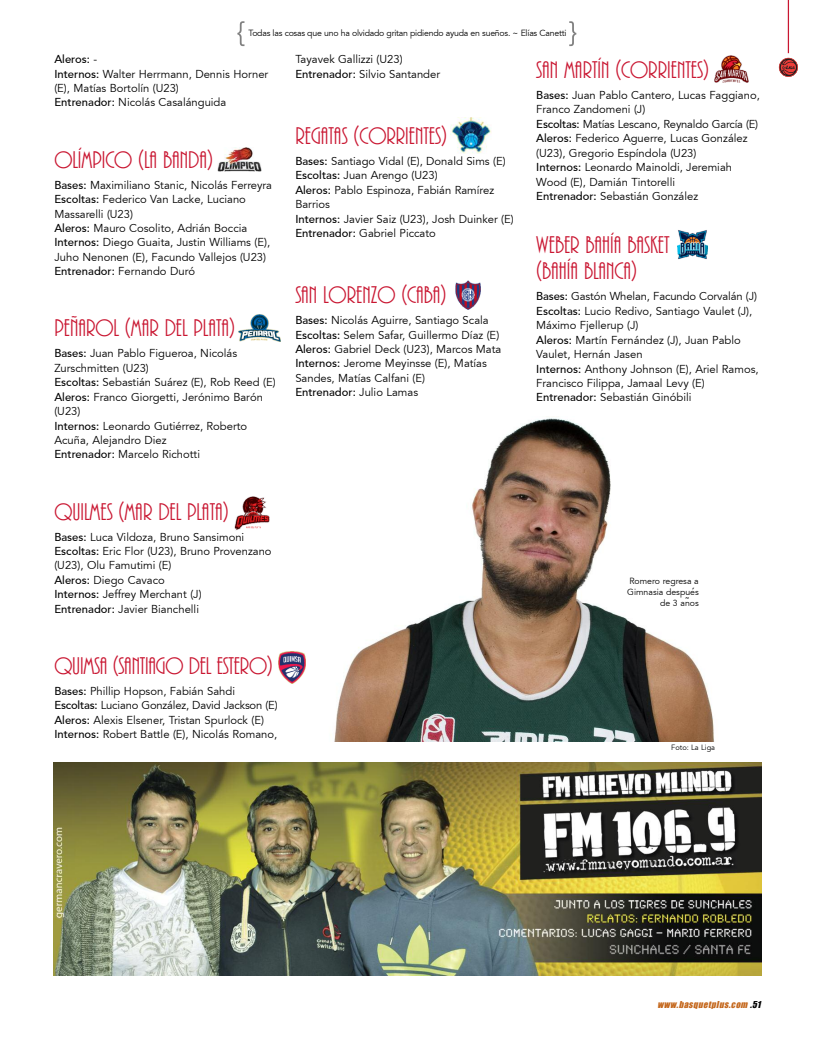
<style>
.page{position:relative;width:815px;height:1046px;background:#fff}
.page>*{position:absolute;margin:0;border:0;box-sizing:border-box;transform-origin:0 0}
.t1{font:25px/26.2px "ARBONNIE";color:#c91631}
.t2{font:11.25px/14.4px "Expo Book S Si";color:#000}
.t3{font:8.75px "Expo Book S Si";letter-spacing:-.03em;color:#000}
.t4{font:8.75px/11.2px "Expo Book S Si";color:#000;text-align:right}
.t5{font:italic 8.75px "Impact";color:#c4671c}
.t6{font:7.5px "Expo Book S Si";color:#000}
.s1{font-weight:500}
.s2{font-family:"Tahoma"}
.s3{color:#000}
</style>
<div class="page">
<img style="left:53px;top:762px;width:709px;height:212px">
<hr style="left:788px;top:0;width:1px;height:53px;background:#c91631">
<svg style="left:779px;top:58px;width:19px;height:19px"></svg>
<svg style="left:237px;top:21px;width:7px;height:25px"></svg>
<svg style="left:569px;top:21px;width:7px;height:25px"></svg>
<img style="left:305px;top:418px;width:409px;height:323px">
<img style="left:217px;top:147px;width:44px;height:25px">
<img style="left:238px;top:314px;width:43px;height:28px">
<img style="left:235px;top:496px;width:35px;height:34px">
<img style="left:279px;top:651px;width:26px;height:32px">
<img style="left:450px;top:118px;width:41px;height:35px">
<img style="left:455px;top:281px;width:26px;height:28px">
<img style="left:714px;top:55px;width:34px;height:28px">
<img style="left:678px;top:230px;width:29px;height:29px">
<p class="t3" style="left:249px;top:30px;width:319px">Todas las cosas que uno ha olvidado gritan pidiendo ayuda en sueños. ~ Elías Canetti</p>
<p class="t2" style="left:54px;top:53px;width:215px"><span class="s1">Aleros:</span> -<br><span class="s1">Internos:</span> Walter Herrmann, Dennis Horner (E), Matías Bortolín (U23)<br><span class="s1">Entrenador:</span> Nicolás Casalánguida</p>
<h1 class="t1" style="left:54px;top:146px;width:160px">OLÍMPICO (LA BANDA)</h1>
<p class="t2" style="left:54px;top:179px;width:219px"><span class="s1">Bases:</span> Maximiliano Stanic, Nicolás Ferreyra <span class="s1">Escoltas:</span> Federico Van Lacke, Luciano Massarelli (U23)<br><span class="s1">Aleros:</span> Mauro Cosolito, Adrián Boccia <span class="s1">Internos:</span> Diego Guaita, Justin Williams (E), Juho Nenonen (E), Facundo Vallejos (U23)<br><span class="s1">Entrenador:</span> Fernando Duró</p>
<p class="t2" style="left:295px;top:53px;width:146px">Tayavek Gallizzi (U23)<br><span class="s1">Entrenador:</span> Silvio Santander</p>
<h1 class="t1" style="left:536px;top:56px;width:174px">SAN MARTÍN (CORRIENTES)</h1>
<p class="t2" style="left:536px;top:89px;width:225px"><span class="s1">Bases:</span> Juan Pablo Cantero, Lucas Faggiano, Franco Zandomeni (J)<br><span class="s1">Escoltas:</span> Matías Lescano, Reynaldo García (E)<br><span class="s1">Aleros:</span> Federico Aguerre, Lucas González (U23), Gregorio Espíndola (U23)<br><span class="s1">Internos:</span> Leonardo Mainoldi, Jeremiah Wood (E), Damián Tintorelli<br><span class="s1">Entrenador:</span> Sebastián González</p>
<h1 class="t1" style="left:536px;top:231px;width:135px">WEBER BAHÍA BASKET (BAHÍA BLANCA)</h1>
<p class="t2" style="left:536px;top:290px;width:224px"><span class="s1">Bases:</span> Gastón Whelan, Facundo Corvalán (J)<br><span class="s1">Escoltas:</span> Lucio Redivo, Santiago Vaulet (J), Máximo Fjellerup (J)<br><span class="s1">Aleros:</span> Martín Fernández (J), Juan Pablo Vaulet, Hernán Jasen<br><span class="s1">Internos:</span> Anthony Johnson (E), Ariel Ramos, Francisco Filippa, Jamaal Levy (E)<br><span class="s1">Entrenador:</span> Sebastián Ginóbili</p>
<h1 class="t1" style="left:295px;top:122px;width:153px">REGATAS (CORRIENTES)</h1>
<p class="t2" style="left:295px;top:155px;width:220px"><span class="s1">Bases:</span> Santiago Vidal (E), Donald Sims (E)<br><span class="s1">Escoltas:</span> Juan Arengo (U23)<br><span class="s1">Aleros:</span> Pablo Espinoza, Fabián Ramírez<br>Barrios<br><span class="s1">Internos:</span> Javier Saiz (U23), Josh Duinker (E)<br><span class="s1">Entrenador:</span> Gabriel Piccato</p>
<h1 class="t1" style="left:295px;top:281px;width:153px">SAN LORENZO (CABA)</h1>
<p class="t2" style="left:295px;top:314px;width:208px"><span class="s1">Bases:</span> Nicolás Aguirre, Santiago Scala <span class="s1">Escoltas:</span> Selem Safar, Guillermo Díaz (E)<br><span class="s1">Aleros:</span> Gabriel Deck (U23), Marcos Mata <span class="s1">Internos:</span> Jerome Meyinsse (E), Matías Sandes, Matías Calfani (E)<br><span class="s1">Entrenador:</span> Julio Lamas</p>
<h1 class="t1" style="left:54px;top:314px;width:182px">PEÑAROL (MAR DEL PLATA)</h1>
<p class="t2" style="left:54px;top:347px;width:223px"><span class="s1">Bases:</span> Juan Pablo Figueroa, Nicolás<br>Zurschmitten (U23)<br><span class="s1">Escoltas:</span> Sebastián Suárez (E), Rob Reed (E)<br><span class="s1">Aleros:</span> Franco Giorgetti, Jerónimo Barón (U23)<br><span class="s1">Internos:</span> Leonardo Gutiérrez, Roberto<br>Acuña, Alejandro Diez<br><span class="s1">Entrenador:</span> Marcelo Richotti</p>
<h1 class="t1" style="left:54px;top:497px;width:176px">QUILMES (MAR DEL PLATA)</h1>
<p class="t2" style="left:54px;top:530px;width:219px"><span class="s1">Bases:</span> Luca Vildoza, Bruno Sansimoni<br><span class="s1">Escoltas:</span> Eric Flor (U23), Bruno Provenzano (U23), Olu Famutimi (E)<br><span class="s1">Aleros:</span> Diego Cavaco<br><span class="s1">Internos:</span> Jeffrey Merchant (J)<br><span class="s1">Entrenador:</span> Javier Bianchelli</p>
<h1 class="t1" style="left:54px;top:652px;width:220px">QUIMSA (SANTIAGO DEL ESTERO)</h1>
<p class="t2" style="left:54px;top:685px;width:225px"><span class="s1">Bases:</span> Phillip Hopson, Fabián Sahdi <span class="s1">Escoltas:</span> Luciano González, David Jackson (E)<br><span class="s1">Aleros:</span> Alexis Elsener, Tristan Spurlock (E)<br><span class="s1">Internos:</span> Robert Battle (E), Nicolás Romano,</p>
<p class="t4" style="left:627px;top:576px;width:73px">Romero regresa a<br>Gimnasia despue<span class="s2">́</span>s de 3 an<span class="s2">̃</span>os</p>
<p class="t6" style="left:671px;top:744px;width:45px">Foto: La Liga</p>
<p class="t5" style="left:658px;top:999px;width:106px">www.basquetplus.com <span class="s3">.51</span></p>
</div>
